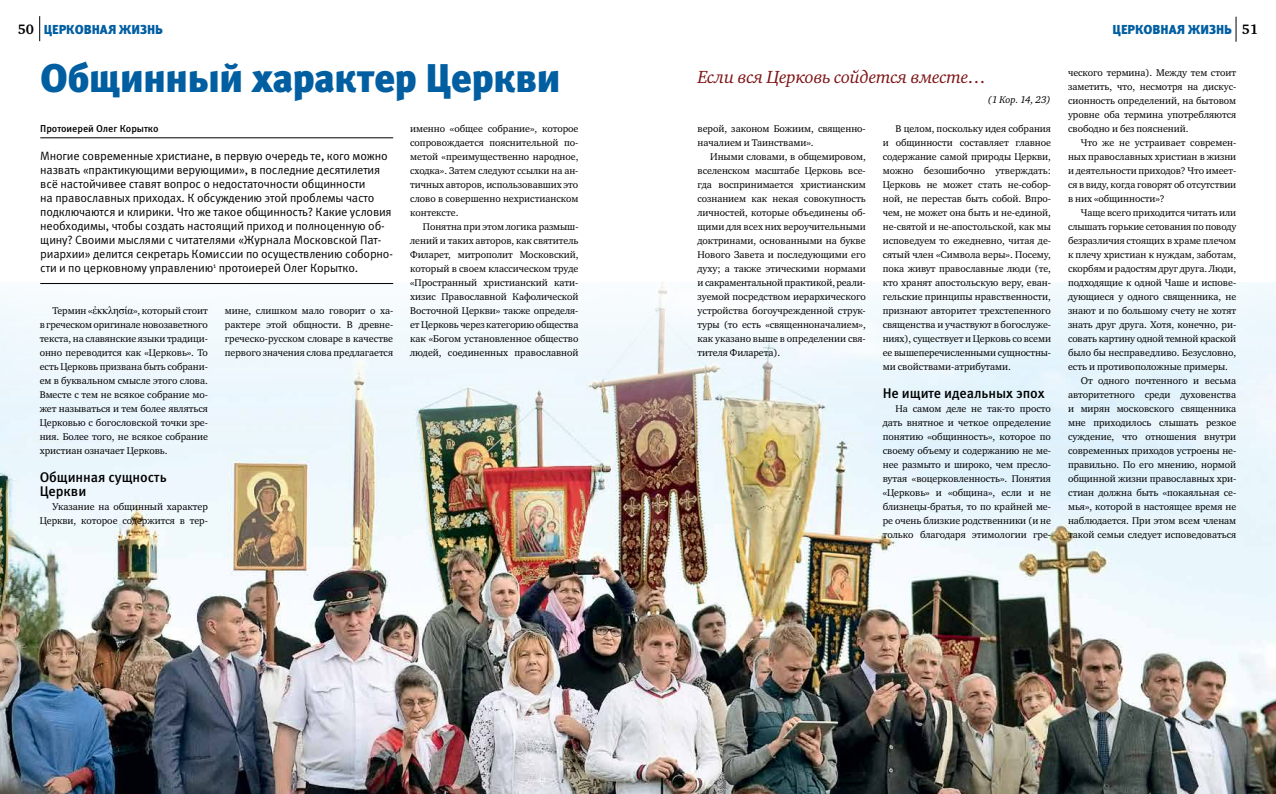
<style>
.page{position:relative;width:1276px;height:794px;background:#fff}
.page>*{position:absolute;margin:0;border:0;box-sizing:border-box;transform-origin:0 0}
.t1{font:900 40px "Meta Pro";letter-spacing:-.02em;color:#005ea1}
.t2{font:italic 18px "Charter ITC";letter-spacing:-.015em;color:#7f1416}
.t3{font:500 14px/14px "Meta Pro";letter-spacing:-.005em;color:#000}
.t4{font:900 13px "Meta Pro";letter-spacing:-.005em;color:#005ea1}
.t5{font:12px/14px "Meta Pro";letter-spacing:-.015em;color:#000}
.t6{font:10px/14px "Charter ITC";letter-spacing:-.005em;color:#000;text-align:justify}
.t7{font:500 10px "Meta Pro";letter-spacing:-.005em;color:#000}
.t8{font:italic 10px "Charter ITC";letter-spacing:-.02em;color:#000}
.s1{font-family:"Charter ITC";font-weight:700;font-size:14px;color:#000}
.s2{font-family:"Times New Roman";font-size:11px}
</style>
<div class="page">
<svg style="left:39px;top:16px;width:1px;height:25px"></svg>
<svg style="left:1235px;top:17px;width:1px;height:25px"></svg>
<img style="left:0;top:283px;width:1276px;height:511px">
<hr style="left:40px;top:138px;width:353px;height:1px;background:#000">
<hr style="left:40px;top:283px;width:353px;height:1px;background:#000">
<h3 class="t4" style="left:18px;top:21px;width:147px"><span class="s1">50</span> ЦЕРКОВНАЯ ЖИЗНЬ</h3>
<h3 class="t4" style="left:1112px;top:21px;width:147px">ЦЕРКОВНАЯ ЖИЗНЬ <span class="s1">51</span></h3>
<h1 class="t1" style="left:40px;top:53px;width:522px">Общинный характер Церкви</h1>
<p class="t6" style="left:1068px;top:65px;width:170px">ческого термина). Между тем стоит заметить, что, несмотря на дискус&shy;сионность определений, на бытовом уровне оба термина употребляются свободно и без пояснений.</p>
<p class="t6" style="left:1068px;top:135px;width:170px;text-indent:13px">Что же не устраивает современ&shy;ных православных христиан в жизни и деятельности приходов? Что имеет&shy;ся в виду, когда говорят об отсутствии в них «общинности»?</p>
<p class="t6" style="left:1080px;top:205px;width:157px">Чаще всего приходится читать или</p>
<p class="t6" style="left:1068px;top:219px;width:170px">слышать горькие сетования по поводу</p>
<p class="t6" style="left:1068px;top:233px;width:170px">безразличия стоящих в храме плечом</p>
<p class="t6" style="left:1068px;top:247px;width:170px">к плечу христиан к нуждам, заботам,</p>
<p class="t6" style="left:1068px;top:261px;width:170px">скорбям и радостям друг друга. Люди,</p>
<p class="t6" style="left:1068px;top:275px;width:170px">подходящие к одной Чаше и испове-</p>
<p class="t6" style="left:1068px;top:289px;width:170px">дующиеся у одного священника, не</p>
<p class="t6" style="left:1068px;top:303px;width:170px">знают и по большому счету не хотят</p>
<p class="t6" style="left:1068px;top:317px;width:170px">знать друг друга. Хотя, конечно, ри-</p>
<p class="t6" style="left:1068px;top:331px;width:170px">совать картину одной темной краской</p>
<p class="t6" style="left:1068px;top:345px;width:170px">было бы несправедливо. Безусловно,</p>
<p class="t6" style="left:1068px;top:359px;width:161px">есть и противоположные примеры.</p>
<p class="t6" style="left:1080px;top:373px;width:157px">От одного почтенного и весьма</p>
<p class="t6" style="left:1068px;top:387px;width:170px">авторитетного среди духовенства</p>
<p class="t6" style="left:1068px;top:401px;width:170px">и мирян московского священника</p>
<p class="t6" style="left:1068px;top:415px;width:170px">мне приходилось слышать резкое</p>
<p class="t6" style="left:1068px;top:429px;width:170px">суждение, что отношения внутри</p>
<p class="t6" style="left:1068px;top:443px;width:170px">современных приходов устроены не-</p>
<p class="t6" style="left:1068px;top:457px;width:170px">правильно. По его мнению, нормой</p>
<p class="t6" style="left:1068px;top:471px;width:170px">общинной жизни православных хри-</p>
<p class="t6" style="left:1068px;top:485px;width:170px">стиан должна быть «покаяльная се-</p>
<p class="t6" style="left:1068px;top:499px;width:170px">мья», которой в настоящее время не</p>
<p class="t6" style="left:1068px;top:513px;width:170px">наблюдается. При этом всем членам</p>
<p class="t6" style="left:1068px;top:527px;width:170px">такой семьи следует исповедоваться</p>
<h2 class="t2" style="left:698px;top:66px;width:290px">Если вся Церковь сойдется вместе…</h2>
<p class="t8" style="left:988px;top:93px;width:64px">(1 Кор. 14, 23)</p>
<p class="t6" style="left:410px;top:121px;width:170px">именно «общее собрание», которое сопровождается пояснительной по&shy;метой «преимущественно народное, сходка». Затем следуют ссылки на ан&shy;тичных авторов, использовавших это слово в совершенно нехристианском контексте.</p>
<p class="t6" style="left:410px;top:219px;width:170px;text-indent:13px">Понятна при этом логика размыш&shy;лений и таких авторов, как святитель Филарет, митрополит Московский, который в своем классическом труде «Пространный христианский кати&shy;хизис Православной Кафолической Восточной Церкви» также определя&shy;ет Церковь через категорию общества как «Богом установленное общество людей, соединенных православной</p>
<p class="t6" style="left:883px;top:121px;width:170px;text-indent:13px">В целом, поскольку идея собрания и общинности составляет главное содержание самой природы Церкви, можно безошибочно утверждать:<br>Церковь не может стать не-собор&shy;ной, не перестав быть собой. Впро&shy;чем, не может она быть и не-единой, не-святой и не-апостольской, как мы исповедуем то ежедневно, читая де&shy;сятый член «Символа веры». Посему, пока живут православные люди (те, кто хранят апостольскую веру, еван&shy;гельские принципы нравственности, признают авторитет трехстепенного священства и участвуют в богослуже&shy;ниях), существует и Церковь со всеми ее вышеперечисленными сущностны&shy;ми свойствами-атрибутами.</p>
<h3 class="t3" style="left:883px;top:386px;width:163px">Не ищите идеальных эпох</h3>
<p class="t6" style="left:883px;top:401px;width:170px;text-indent:13px">На самом деле не так-то просто дать внятное и четкое определение понятию «общинность», которое по своему объему и содержанию не ме&shy;нее размыто и широко, чем пресло&shy;вутая «воцерковленность». Понятия «Церковь» и «община», если и не близнецы-братья, то по крайней ме&shy;ре очень близкие родственники (и не только благодаря этимологии гре-</p>
<p class="t6" style="left:697px;top:121px;width:170px">верой, законом Божиим, священно&shy;началием и Таинствами».</p>
<p class="t6" style="left:697px;top:149px;width:170px;text-indent:13px">Иными словами, в общемировом, вселенском масштабе Церковь все&shy;гда воспринимается христианским сознанием как некая совокупность личностей, которые объединены об&shy;щими для всех них вероучительными доктринами, основанными на букве Нового Завета и последующими его духу; а также этическими нормами и сакраментальной практикой, реали&shy;зуемой посредством иерархического устройства богоучрежденной струк&shy;туры (то есть «священноначалием», как указано выше в определении свя&shy;тителя Филарета).</p>
<p class="t7" style="left:40px;top:122px;width:120px">Протоиерей Олег Корытко</p>
<p class="t5" style="left:40px;top:149px;width:354px">Многие современные христиане, в первую очередь те, кого можно назвать «практикующими верующими», в последние десятилетия всё настойчивее ставят вопрос о недостаточности общинности<br>на православных приходах. К обсуждению этой проблемы часто подключаются и клирики. Что же такое общинность? Какие условия необходимы, чтобы создать настоящий приход и полноценную об&shy;щину? Своими мыслями с читателями «Журнала Московской Пат&shy;риархии» делится секретарь Комиссии по осуществлению соборно&shy;сти и по церковному управлению<sup>1</sup> протоиерей Олег Корытко.</p>
<p class="t6" style="left:40px;top:303px;width:170px;text-indent:13px">Термин «<span class="s2">ἐκκλησία</span>», который стоит в греческом оригинале новозаветного текста, на славянские языки традици&shy;онно переводится как «Церковь». То есть Церковь призвана быть собрани&shy;ем в буквальном смысле этого слова.<br>Вместе с тем не всякое собрание мо&shy;жет называться и тем более являться Церковью с богословской точки зре&shy;ния. Более того, не всякое собрание христиан означает Церковь.</p>
<h3 class="t3" style="left:40px;top:470px;width:128px">Общинная сущность<br>Церкви</h3>
<p class="t6" style="left:40px;top:499px;width:170px;text-align:right">Указание на общинный характер<br>Церкви, которое содержится в тер-</p>
<p class="t6" style="left:225px;top:303px;width:170px">мине, слишком мало говорит о ха&shy;рактере этой общности. В древне&shy;греческо-русском словаре в качестве первого значения слова предлагается</p>
</div>
